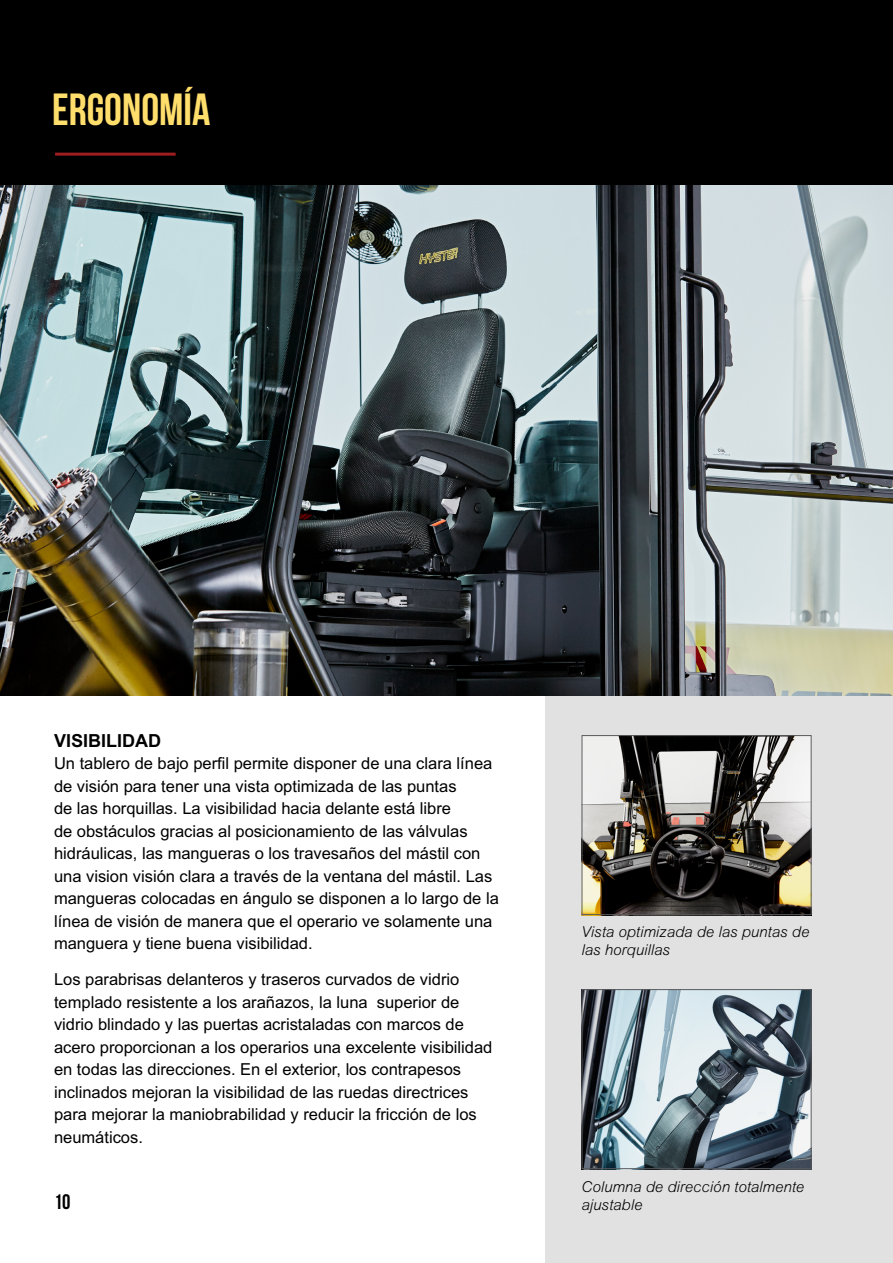
<style>
.page{position:relative;width:893px;height:1263px;background:#fff}
.page>*{position:absolute;margin:0;border:0;box-sizing:border-box;transform-origin:0 0}
.t1{font:700 45px "Bebas Neue";color:#ffde6c}
.t2{font:700 21px "Bebas Neue";color:#000}
.t3{font:700 18px "Arial MT Std";color:#000}
.t4{font:16.5px/22.5px "Arial MT Std";color:#000}
.t5{font:italic 300 15px/18px "Arial MT Std";color:#000}
</style>
<div class="page">
<div style="left:0;top:0;width:893px;height:186px;background:#000"></div>
<div style="left:545px;top:695px;width:348px;height:568px;background:#e2e1e1"></div>
<img style="left:584px;top:991px;width:225px;height:176px">
<div style="left:582px;top:989px;width:229px;height:180px;border:1px solid #58595b"></div>
<img style="left:584px;top:737px;width:225px;height:176px">
<div style="left:582px;top:735px;width:229px;height:180px;border:1px solid #58595b"></div>
<img style="left:0;top:186px;width:893px;height:509px">
<hr style="left:55px;top:153px;width:121px;height:3px;background:#9e1d20">
<h1 class="t1" style="left:52px;top:85px;width:160px">ERGONOMÍA</h1>
<p class="t3" style="left:54px;top:730px;width:109px">VISIBILIDAD</p>
<p class="t4" style="left:54px;top:752px;width:446px">Un tablero de bajo perfil permite disponer de una clara línea de visión para tener una vista optimizada de las puntas<br>de las horquillas. La visibilidad hacia delante está libre<br>de obstáculos gracias al posicionamiento de las válvulas hidráulicas, las mangueras o los travesaños del mástil con una vision visión clara a través de la ventana del mástil. Las mangueras colocadas en ángulo se disponen a lo largo de la línea de visión de manera que el operario ve solamente una manguera y tiene buena visibilidad.</p>
<p class="t4" style="left:54px;top:968px;width:440px">Los parabrisas delanteros y traseros curvados de vidrio templado resistente a los arañazos, la luna superior de vidrio blindado y las puertas acristaladas con marcos de acero proporcionan a los operarios una excelente visibilidad en todas las direcciones. En el exterior, los contrapesos inclinados mejoran la visibilidad de las ruedas directrices para mejorar la maniobrabilidad y reducir la fricción de los neumáticos.</p>
<p class="t2" style="left:54px;top:1190px;width:18px">10</p>
<p class="t5" style="left:582px;top:923px;width:229px">Vista optimizada de las puntas de las horquillas</p>
<p class="t5" style="left:582px;top:1177px;width:224px">Columna de dirección totalmente ajustable</p>
</div>
